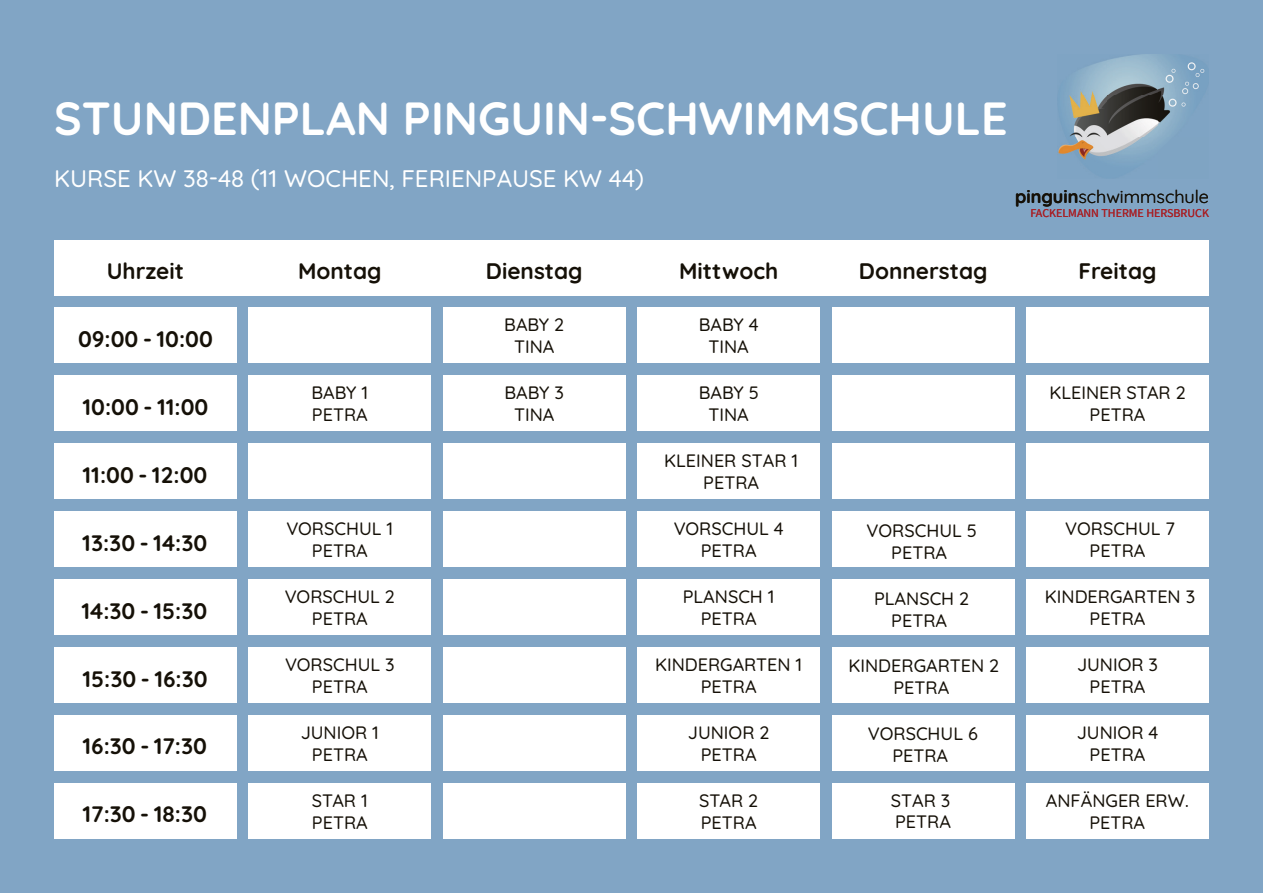
<style>
.page{position:relative;width:1263px;height:893px;background:#81a5c5}
.page>*{position:absolute;margin:0;border:0;box-sizing:border-box;transform-origin:0 0}
.t1{font:700 46.5px "Quicksand";color:#fff}
.t2{font:500 24px "Quicksand";color:#fff}
.t3{font:700 22.5px "Quicksand";color:#151007}
.t4{font:500 18px/21.6px "Quicksand";color:#151007;text-align:center}
.t5{font:18px "Quicksand";color:#151007}
.t6{font:12px "Source Sans Pro";color:#a72127}
.s1{font-weight:700}
</style>
<div class="page">
<img style="left:1058px;top:54px;width:147px;height:122px">
<div style="left:54px;top:240px;width:1155px;height:56px;background:#fff"></div>
<div style="left:54px;top:308px;width:183px;height:55px;background:#fff"></div>
<div style="left:54px;top:376px;width:183px;height:55px;background:#fff"></div>
<div style="left:54px;top:444px;width:183px;height:55px;background:#fff"></div>
<div style="left:54px;top:511px;width:183px;height:56px;background:#fff"></div>
<div style="left:54px;top:579px;width:183px;height:56px;background:#fff"></div>
<div style="left:54px;top:647px;width:183px;height:56px;background:#fff"></div>
<div style="left:54px;top:715px;width:183px;height:56px;background:#fff"></div>
<div style="left:54px;top:783px;width:183px;height:56px;background:#fff"></div>
<div style="left:248px;top:308px;width:183px;height:55px;background:#fff"></div>
<div style="left:248px;top:376px;width:183px;height:55px;background:#fff"></div>
<div style="left:248px;top:444px;width:183px;height:55px;background:#fff"></div>
<div style="left:248px;top:511px;width:183px;height:56px;background:#fff"></div>
<div style="left:248px;top:579px;width:183px;height:56px;background:#fff"></div>
<div style="left:248px;top:647px;width:183px;height:56px;background:#fff"></div>
<div style="left:248px;top:715px;width:183px;height:56px;background:#fff"></div>
<div style="left:248px;top:783px;width:183px;height:56px;background:#fff"></div>
<div style="left:443px;top:308px;width:183px;height:55px;background:#fff"></div>
<div style="left:443px;top:376px;width:183px;height:55px;background:#fff"></div>
<div style="left:443px;top:444px;width:183px;height:55px;background:#fff"></div>
<div style="left:443px;top:511px;width:183px;height:56px;background:#fff"></div>
<div style="left:443px;top:579px;width:183px;height:56px;background:#fff"></div>
<div style="left:443px;top:647px;width:183px;height:56px;background:#fff"></div>
<div style="left:443px;top:715px;width:183px;height:56px;background:#fff"></div>
<div style="left:443px;top:783px;width:183px;height:56px;background:#fff"></div>
<div style="left:637px;top:308px;width:183px;height:55px;background:#fff"></div>
<div style="left:637px;top:376px;width:183px;height:55px;background:#fff"></div>
<div style="left:637px;top:444px;width:183px;height:55px;background:#fff"></div>
<div style="left:637px;top:511px;width:183px;height:56px;background:#fff"></div>
<div style="left:637px;top:579px;width:183px;height:56px;background:#fff"></div>
<div style="left:637px;top:647px;width:183px;height:56px;background:#fff"></div>
<div style="left:637px;top:715px;width:183px;height:56px;background:#fff"></div>
<div style="left:637px;top:783px;width:183px;height:56px;background:#fff"></div>
<div style="left:832px;top:308px;width:182px;height:55px;background:#fff"></div>
<div style="left:832px;top:376px;width:182px;height:55px;background:#fff"></div>
<div style="left:832px;top:444px;width:182px;height:55px;background:#fff"></div>
<div style="left:832px;top:511px;width:182px;height:56px;background:#fff"></div>
<div style="left:832px;top:579px;width:182px;height:56px;background:#fff"></div>
<div style="left:832px;top:647px;width:182px;height:56px;background:#fff"></div>
<div style="left:832px;top:715px;width:182px;height:56px;background:#fff"></div>
<div style="left:832px;top:783px;width:182px;height:56px;background:#fff"></div>
<div style="left:1026px;top:308px;width:183px;height:55px;background:#fff"></div>
<div style="left:1026px;top:376px;width:183px;height:55px;background:#fff"></div>
<div style="left:1026px;top:444px;width:183px;height:55px;background:#fff"></div>
<div style="left:1026px;top:511px;width:183px;height:56px;background:#fff"></div>
<div style="left:1026px;top:579px;width:183px;height:56px;background:#fff"></div>
<div style="left:1026px;top:647px;width:183px;height:56px;background:#fff"></div>
<div style="left:1026px;top:715px;width:183px;height:56px;background:#fff"></div>
<div style="left:1026px;top:783px;width:183px;height:56px;background:#fff"></div>
<h1 class="t1" style="left:54px;top:82px;width:955px">STUNDENPLAN PINGUIN-SCHWIMMSCHULE</h1>
<h2 class="t2" style="left:54px;top:160px;width:591px">KURSE KW 38-48 (11 WOCHEN, FERIENPAUSE KW 44)</h2>
<p class="t5" style="left:1015px;top:182px;width:195px"><span class="s1">pinguin</span>schwimmschule</p>
<p class="t6" style="left:1030px;top:205px;width:180px">FACKELMANN THERME HERSBRUCK</p>
<p class="t3" style="left:107px;top:254px;width:79px">Uhrzeit</p>
<p class="t3" style="left:78px;top:321px;width:136px">09:00 - 10:00</p>
<p class="t3" style="left:83px;top:389px;width:127px">10:00 - 11:00</p>
<p class="t3" style="left:83px;top:457px;width:126px">11:00 - 12:00</p>
<p class="t3" style="left:82px;top:525px;width:127px">13:30 - 14:30</p>
<p class="t3" style="left:81px;top:593px;width:127px">14:30 - 15:30</p>
<p class="t3" style="left:82px;top:661px;width:127px">15:30 - 16:30</p>
<p class="t3" style="left:82px;top:729px;width:126px">16:30 - 17:30</p>
<p class="t3" style="left:83px;top:797px;width:126px">17:30 - 18:30</p>
<p class="t3" style="left:298px;top:254px;width:85px">Montag</p>
<p class="t3" style="left:486px;top:254px;width:98px">Dienstag</p>
<p class="t3" style="left:679px;top:254px;width:101px">Mittwoch</p>
<p class="t3" style="left:859px;top:254px;width:130px">Donnerstag</p>
<p class="t3" style="left:1078px;top:254px;width:79px">Freitag</p>
<p class="t4" style="left:311px;top:380px;width:58px;text-align:left">BABY 1<br>PETRA</p>
<p class="t4" style="left:504px;top:312px;width:61px">BABY 2<br>TINA</p>
<p class="t4" style="left:504px;top:380px;width:61px">BABY 3<br>TINA</p>
<p class="t4" style="left:699px;top:312px;width:61px">BABY 4<br>TINA</p>
<p class="t4" style="left:699px;top:380px;width:61px">BABY 5<br>TINA</p>
<p class="t4" style="left:1049px;top:380px;width:138px">KLEINER STAR 2<br>PETRA</p>
<p class="t4" style="left:664px;top:448px;width:136px">KLEINER STAR 1<br>PETRA</p>
<p class="t4" style="left:286px;top:516px;width:108px">VORSCHUL 1<br>PETRA</p>
<p class="t4" style="left:674px;top:516px;width:111px">VORSCHUL 4<br>PETRA</p>
<p class="t4" style="left:1065px;top:516px;width:111px">VORSCHUL 7<br>PETRA</p>
<p class="t4" style="left:866px;top:518px;width:112px">VORSCHUL 5<br>PETRA</p>
<p class="t4" style="left:285px;top:584px;width:112px">VORSCHUL 2<br>PETRA</p>
<p class="t4" style="left:683px;top:584px;width:93px">PLANSCH 1<br>PETRA</p>
<p class="t4" style="left:1045px;top:584px;width:152px">KINDERGARTEN 3<br>PETRA</p>
<p class="t4" style="left:874px;top:586px;width:97px">PLANSCH 2<br>PETRA</p>
<p class="t4" style="left:285px;top:652px;width:111px">VORSCHUL 3<br>PETRA</p>
<p class="t4" style="left:655px;top:652px;width:149px">KINDERGARTEN 1<br>PETRA</p>
<p class="t4" style="left:1077px;top:652px;width:83px">JUNIOR 3<br>PETRA</p>
<p class="t4" style="left:848px;top:653px;width:152px">KINDERGARTEN 2<br>PETRA</p>
<p class="t4" style="left:301px;top:720px;width:80px">JUNIOR 1<br>PETRA</p>
<p class="t4" style="left:312px;top:788px;width:57px;text-align:left">STAR 1<br>PETRA</p>
<p class="t4" style="left:688px;top:720px;width:83px">JUNIOR 2<br>PETRA</p>
<p class="t4" style="left:1077px;top:720px;width:83px">JUNIOR 4<br>PETRA</p>
<p class="t4" style="left:699px;top:788px;width:61px;text-align:left">STAR 2<br>PETRA</p>
<p class="t4" style="left:1046px;top:788px;width:144px">ANFÄNGER ERW.<br>PETRA</p>
<p class="t4" style="left:868px;top:721px;width:112px">VORSCHUL 6<br>PETRA</p>
<p class="t4" style="left:891px;top:788px;width:62px;text-align:left">STAR 3<br>PETRA</p>
</div>
